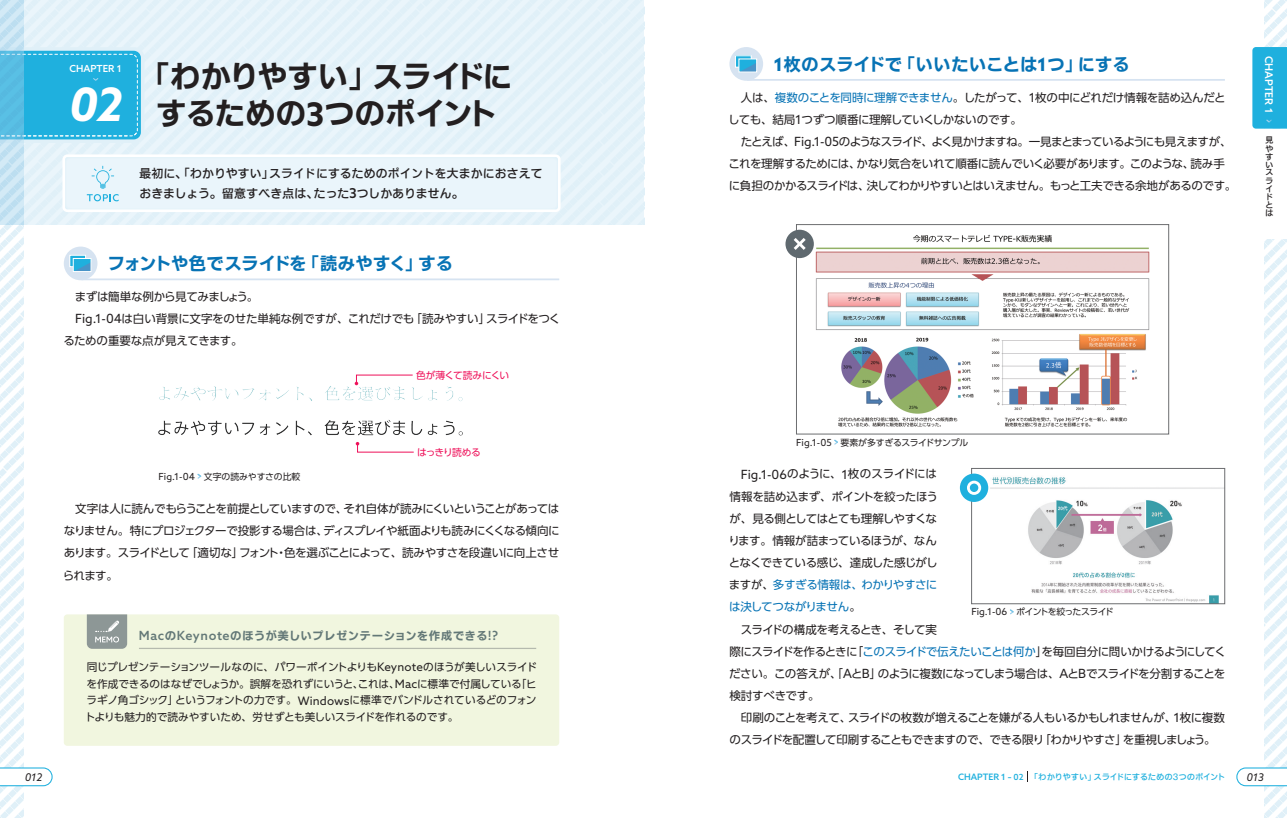
<style>
.page{position:relative;width:1287px;height:818px;background:#fff}
.page>*{position:absolute;margin:0;border:0;box-sizing:border-box;transform-origin:0 0}
.p00_節番号{font:italic 700 46.12px "Azo Sans";color:#fff}
.p00_節タイトル_0728{font:31px/37.2px "Ro NOW Std GE";letter-spacing:-.04em;color:#231f20;text-align:center}
.p02_本文中見出し_0728{font:17.75px "Ro NOW Std GE";letter-spacing:-.03em;color:#0773b5}
.p00_節リード_0728{font:12.38px/19.5px "Ro NOW Std GB";letter-spacing:-.035em;color:#231f20}
.p01_本文ゴチ_0809合成font{font:11.5px/22.1px "UD Shin Go Pr 6 N";letter-spacing:-.04em;color:#231f20}
.p05_コラム-見出し_0728{font:11.5px "Ro NOW Std GE";letter-spacing:.02em;color:#637877}
.p01_本文ゴチ_0809合成font-2{font:11.5px "UD Shin Go Pr 6 N";letter-spacing:-.065em;color:#231f20}
._0824_変更_p05_コラム-文{font:10.62px/16.9px "UD Shin Go Pr 6 N";letter-spacing:-.01em;color:#231f20;text-align:justify}
.t1{font:500 10.62px "Azo Sans";color:#fff}
.t2{font:italic 10.62px "Azo Sans";color:#231f20}
.p03_引き出し{font:9.75px "UD Shin Go Pr 6 N";letter-spacing:-.03em;color:#ee1059}
.t3{font:500 9.75px "Azo Sans";color:#fff}
.p03_引き出し-2{font:9.75px "UD Shin Go Pr 6 N";letter-spacing:-.1em;color:#ee1059}
.p04_図キャプション_0824{font:8.88px "UD Shin Go Pr 6 N";letter-spacing:-.03em;color:#231f20}
.p04_図キャプション_0824-2{font:8.88px "UD Shin Go Pr 6 N";letter-spacing:-.06em;color:#231f20}
.p04_図キャプション_0824-3{font:8.88px "UD Shin Go Pr 6 N";color:#231f20}
.t4{font:8.38px "Ro NOW Std GB";letter-spacing:-.03em;color:#1fb0de}
.t5{font:8.38px/8.1px "Ro NOW Std GB";color:#231f20;text-align:justify}
.s1{font-family:"Azo Sans";font-weight:700;font-size:18.62px}
.s2{color:#0773b5}
.s3{font-family:"Azo Sans";font-size:12.62px}
.s4{font-family:"Azo Sans";font-weight:700;font-size:32.5px}
.s5{font-family:"Azo Sans";font-weight:500;font-size:13.62px}
.s6{font-family:"Azo Sans";font-size:9.75px}
.s7{font-family:"Azo Sans";font-weight:500;font-size:12.62px}
.s8{font-family:"Azo Sans";font-size:11.75px}
.s9{font-family:"Azo Sans";font-weight:500;font-size:8.88px}
.s10{font-family:"Azo Sans";font-weight:500}
</style>
<div class="page">
<svg style="left:1264px;top:0;width:22px;height:817px"></svg>
<div style="left:0;top:0;width:644px;height:224px;background:#e5f2f9"></div>
<div style="left:64px;top:156px;width:495px;height:55px;background:#eaf5fb;border-radius:4px"></div>
<div style="left:62px;top:154px;width:498px;height:58px;border:3px solid #fff;border-radius:4px"></div>
<svg style="left:87px;top:166px;width:32px;height:35px"></svg>
<svg style="left:24px;top:50px;width:117px;height:90px;background:#27b2df"></svg>
<svg style="left:0;top:224px;width:24px;height:593px"></svg>
<svg style="left:0;top:0;width:24px;height:224px;background:#9cd4ec"></svg>
<img style="left:799px;top:232px;width:351px;height:195px">
<div style="left:796px;top:224px;width:372px;height:210px;border:1px solid #6c6d70"></div>
<img style="left:983px;top:477px;width:239px;height:124px">
<div style="left:971px;top:468px;width:253px;height:135px;border:1px solid #6c6d70"></div>
<div style="left:785px;top:229px;width:28px;height:29px;background:#5f696f;border-radius:50%"></div>
<svg style="left:793px;top:238px;width:13px;height:12px"></svg>
<div style="left:959px;top:473px;width:29px;height:28px;background:#1fb0de;border-radius:50%"></div>
<div style="left:966px;top:480px;width:15px;height:14px;border:3px solid #fff;border-radius:50%"></div>
<hr style="left:81px;top:278px;width:478px;height:2px;background:#d6e3f1">
<div style="left:64px;top:246px;width:33px;height:34px;background:#d6e3f1;border-radius:50%"></div>
<svg style="left:72px;top:257px;width:12px;height:8px"></svg>
<div style="left:70px;top:255px;width:16px;height:12px;border:1px solid #fff"></div>
<svg style="left:73px;top:258px;width:18px;height:14px"></svg>
<hr style="left:747px;top:79px;width:477px;height:2px;background:#d6e3f1">
<div style="left:729px;top:47px;width:34px;height:34px;background:#d6e3f1;border-radius:50%"></div>
<div style="left:735px;top:56px;width:16px;height:11px;background:#1fb0de"></div>
<div style="left:735px;top:55px;width:16px;height:12px;border:1px solid #fff"></div>
<svg style="left:738px;top:58px;width:19px;height:14px"></svg>
<img style="left:158px;top:385px;width:305px;height:60px">
<svg style="left:354px;top:374px;width:59px;height:11px"></svg>
<svg style="left:356px;top:441px;width:58px;height:12px"></svg>
<svg style="left:197px;top:473px;width:5px;height:6px"></svg>
<svg style="left:1010px;top:609px;width:4px;height:6px"></svg>
<svg style="left:834px;top:439px;width:4px;height:6px"></svg>
<div style="left:64px;top:614px;width:495px;height:131px;background:#f1f6df;border-radius:4px"></div>
<svg style="left:87px;top:614px;width:40px;height:34px"></svg>
<hr style="left:139px;top:647px;width:397px;height:1px;background:#b5baae">
<div style="left:1252px;top:47px;width:34px;height:81px;background:#1fb0de"></div>
<div style="left:1252px;top:128px;width:34px;height:110px;background:#fff"></div>
<svg style="left:1236px;top:766px;width:50px;height:20px"></svg>
<svg style="left:0;top:766px;width:53px;height:20px"></svg>
<p class="t3" style="left:69px;top:62px;width:54px">CHAPTER 1</p>
<p class="p00_節番号" style="left:69px;top:74px;width:55px">02</p>
<p class="p02_本文中見出し_0728" style="left:773px;top:52px;width:357px"><span class="s1">1</span>枚のスライドで「いいたいことは<span class="s1">1</span>つ」にする</p>
<p class="p01_本文ゴチ_0809合成font" style="left:728px;top:86px;width:499px;text-indent:13px">人は、<span class="s2">複数のことを同時に理解できません</span>。したがって、<span class="s3">1</span>枚の中にどれだけ情報を詰め込んだとしても、結局<span class="s3">1</span>つずつ順番に理解していくしかないのです。</p>
<p class="p01_本文ゴチ_0809合成font" style="left:728px;top:130px;width:509px;text-indent:12px">たとえば、<span class="s3">Fig.1-05</span>のようなスライド、よく見かけますね。一見まとまっているようにも見えますが、これを理解するためには、かなり気合をいれて順番に読んでいく必要があります。このような、読み手に負担のかかるスライドは、決してわかりやすいとはいえません。もっと工夫できる余地があるのです。</p>
<p class="p00_節タイトル_0728" style="left:139px;top:58px;width:375px">「わかりやすい」スライドにするための<span class="s4">3</span>つのポイント</p>
<p class="t1" style="left:1275px;top:56px;width:59px;rotate:90deg">CHAPTER 1</p>
<p class="t5" style="left:1265px;top:136px;width:9px">見やすいスライドとは</p>
<p class="p00_節リード_0728" style="left:139px;top:163px;width:405px">最初に、「わかりやすい」スライドにするためのポイントを大まかにおさえておきましょう。留意すべき点は、たった<span class="s5">3</span>つしかありません。</p>
<p class="p02_本文中見出し_0728" style="left:108px;top:251px;width:347px">フォントや色でスライドを「読みやすく」する</p>
<p class="p01_本文ゴチ_0809合成font" style="left:75px;top:285px;width:185px">まずは簡単な例から見てみましょう。</p>
<p class="p01_本文ゴチ_0809合成font" style="left:63px;top:307px;width:498px;text-indent:12px"><span class="s3">Fig.1-04</span>は白い背景に文字をのせた単純な例ですが、これだけでも「読みやすい」スライドをつくるための重要な点が見えてきます。</p>
<p class="p03_引き出し" style="left:416px;top:367px;width:95px">色が薄くて読みにくい</p>
<p class="p03_引き出し-2" style="left:417px;top:443px;width:65px">はっきり読める</p>
<p class="p04_図キャプション_0824-3" style="left:159px;top:469px;width:143px"><span class="s6">Fig.1-04</span> 文字の読みやすさの比較</p>
<p class="p01_本文ゴチ_0809合成font" style="left:63px;top:497px;width:498px;text-align:justify;text-indent:13px">文字は人に読んでもらうことを前提としていますので、それ自体が読みにくいということがあってはなりません。特にプロジェクターで投影する場合は、ディスプレイや紙面よりも読みにくくなる傾向にあります。スライドとして「適切な」フォント・色を選ぶことによって、読みやすさを段違いに向上させられます。</p>
<p class="p05_コラム-見出し_0728" style="left:139px;top:627px;width:361px"><span class="s7">Mac</span>の<span class="s7">Keynote</span>のほうが美しいプレゼンテーションを作成できる<span class="s7">!?</span></p>
<p class="_0824_変更_p05_コラム-文" style="left:85px;top:657px;width:453px">同じプレゼンテーションツールなのに、パワーポイントよりも<span class="s8">Keynote</span>のほうが美しいスライドを作成できるのはなぜでしょうか。誤解を恐れずにいうと、これは、<span class="s8">Mac</span>に標準で付属している「ヒラギノ角ゴシック」というフォントの力です。<span class="s8">Windows</span>に標準でバンドルされているどのフォントよりも魅力的で読みやすいため、労せずとも美しいスライドを作れるのです。</p>
<p class="p04_図キャプション_0824" style="left:796px;top:435px;width:174px"><span class="s6">Fig.1-05</span> 要素が多すぎるスライドサンプル</p>
<p class="p01_本文ゴチ_0809合成font" style="left:728px;top:462px;width:211px;text-align:justify;text-indent:13px"><span class="s3">Fig.1-06</span>のように、<span class="s3">1</span>枚のスライドには情報を詰め込まず、ポイントを絞ったほうが、見る側としてはとても理解しやすくなります。情報が詰まっているほうが、なんとなくできている感じ、達成した感じがしますが、<span class="s2">多すぎる情報は、わかりやすさには決してつながりません</span>。</p>
<p class="p01_本文ゴチ_0809合成font-2" style="left:740px;top:619px;width:198px">スライドの構成を考えるとき、そして実</p>
<p class="p04_図キャプション_0824-2" style="left:971px;top:604px;width:144px"><span class="s6">Fig.1-06</span> ポイントを絞ったスライド</p>
<p class="p01_本文ゴチ_0809合成font" style="left:729px;top:639px;width:498px;text-align:justify">際にスライドを作るときに「<span class="s2">このスライドで伝えたいことは何か</span>」を毎回自分に問いかけるようにしてください。この答えが、「<span class="s3">A</span>と<span class="s3">B</span>」のように複数になってしまう場合は、<span class="s3">A</span>と<span class="s3">B</span>でスライドを分割することを検討すべきです。</p>
<p class="p01_本文ゴチ_0809合成font" style="left:729px;top:706px;width:497px;text-indent:11px">印刷のことを考えて、スライドの枚数が増えることを嫌がる人もいるかもしれませんが、<span class="s3">1</span>枚に複数のスライドを配置して印刷することもできますので、できる限り「わかりやすさ」を重視しましょう。</p>
<p class="t4" style="left:958px;top:771px;width:269px"><span class="s9">CHAPTER 1 -</span><span class="s10">02</span> 「わかりやすい」スライドにするための3つのポイント</p>
<p class="t2" style="left:25px;top:769px;width:19px">012</p>
<p class="t2" style="left:1246px;top:769px;width:19px">013</p>
</div>
